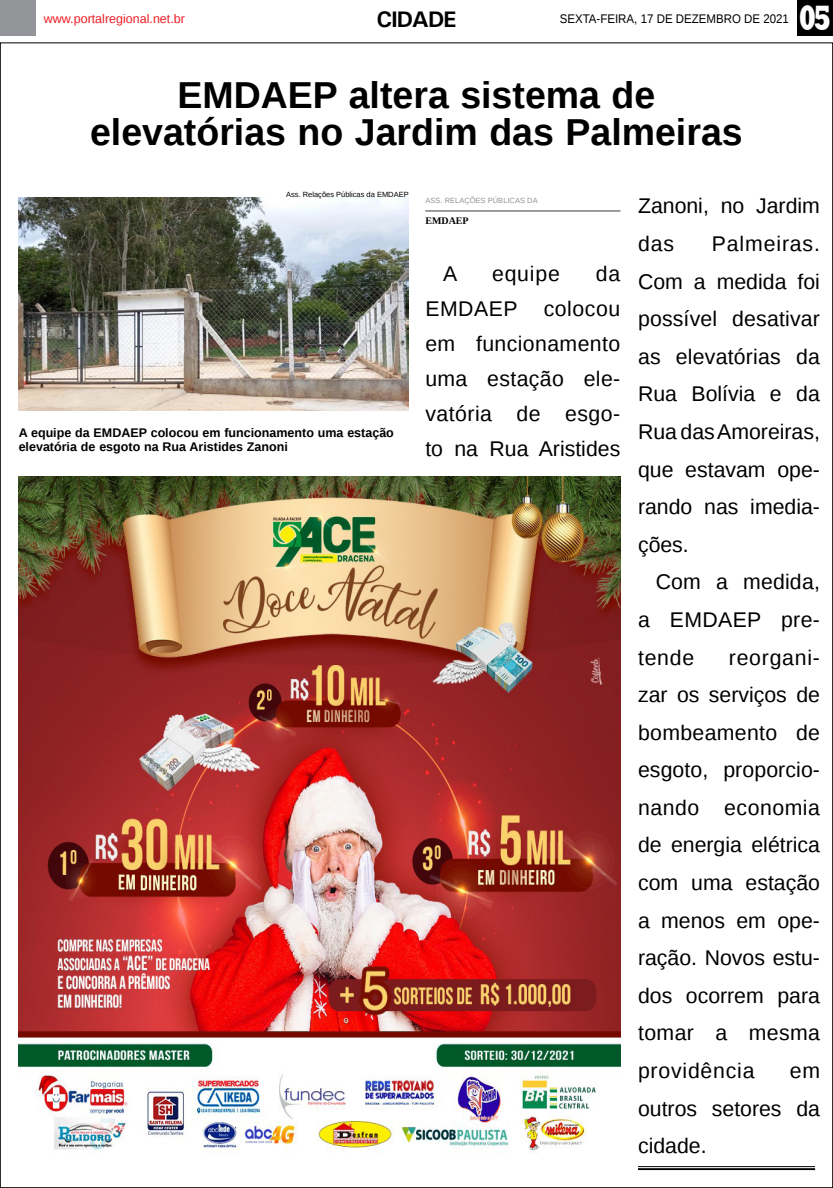
<style>
.page{position:relative;width:833px;height:1188px;background:#fff}
.page>*{position:absolute;margin:0;border:0;box-sizing:border-box;transform-origin:0 0}
.TÍTULO{font:700 37.5px "Liberation Sans";color:#000}
.t1{font:800 36.12px "Rockwell";color:#fff;scale:.7 1}
.TITULO_PG{font:700 22.5px "Univers";letter-spacing:-.04em;color:#000}
.MATÉRIA{font:21.25px/37.5px "Liberation Sans";color:#000;text-align:justify}
.LEGENDA{font:700 12.5px/13.8px "Liberation Sans";color:#000}
.DATA_PG{font:12.5px "Liberation Sans";color:#000;scale:.92 1}
.DATA_PG-2{font:12.5px "Liberation Sans";color:#ed1d24}
.CRÉDITO_NOME{font:700 10px "Liberation Serif";color:#000}
.CRÉDITO_FOTO{font:7.5px "Liberation Sans";color:#000}
.CRÉDITO_MATÉRIA{font:7.5px "Liberation Sans";color:#939598}
</style>
<div class="page">
<div style="left:0;top:0;width:35px;height:35px;background:#939598"></div>
<div style="left:797px;top:0;width:36px;height:35px;background:#000"></div>
<img style="left:19px;top:476px;width:601px;height:678px">
<hr style="left:638px;top:1165px;width:177px;height:1px;background:#000">
<hr style="left:638px;top:1167px;width:177px;height:2px;background:#000">
<img style="left:19px;top:198px;width:389px;height:213px">
<hr style="left:425px;top:210px;width:195px;height:2px;background:#939598">
<p class="DATA_PG-2" style="left:44px;top:12px;width:143px">www.portalregional.net.br</p>
<p class="TITULO_PG" style="left:377px;top:5px;width:81px">CIDADE</p>
<p class="DATA_PG" style="left:560px;top:12px;width:251px">SEXTA-FEIRA, 17 DE DEZEMBRO DE 2021</p>
<p class="t1" style="left:799px;top:-3px;width:48px">05</p>
<p class="TÍTULO" style="left:177px;top:69px;width:479px">EMDAEP altera sistema de</p>
<p class="TÍTULO" style="left:90px;top:107px;width:654px">elevatórias no Jardim das Palmeiras</p>
<p class="CRÉDITO_FOTO" style="left:286px;top:190px;width:124px">Ass. Relações Públicas da EMDAEP</p>
<p class="LEGENDA" style="left:19px;top:426px;width:377px">A equipe da EMDAEP colocou em funcionamento uma estação elevatória de esgoto na Rua Aristides Zanoni</p>
<p class="CRÉDITO_MATÉRIA" style="left:425px;top:196px;width:114px">ASS. RELAÇÕES PÚBLICAS DA</p>
<p class="CRÉDITO_NOME" style="left:425px;top:214px;width:45px">EMDAEP</p>
<p class="MATÉRIA" style="left:425px;top:257px;width:196px;line-height:34.9px;text-indent:170px">da EMDAEP colocou em funcionamento uma estação ele&shy;vatória de esgo&shy;to na Rua Aristides</p>
<p class="MATÉRIA" style="left:443px;top:256px;width:16px">A</p>
<p class="MATÉRIA" style="left:492px;top:256px;width:69px">equipe</p>
<p class="MATÉRIA" style="left:638px;top:188px;width:183px">Zanoni, no Jardim das</p>
<p class="MATÉRIA" style="left:638px;top:226px;width:183px;text-indent:74px">Palmeiras.<br>Com a medida foi possível desativar as elevatórias da Rua Bolívia e da Rua das Amoreiras, que estavam ope&shy;rando nas imedia&shy;ções.</p>
<p class="MATÉRIA" style="left:638px;top:564px;width:183px;text-indent:18px">Com a medida, a EMDAEP pre&shy;tende</p>
<p class="MATÉRIA" style="left:638px;top:639px;width:183px;text-indent:91px">reorgani&shy;zar os serviços de bombeamento de esgoto, proporcio&shy;nando economia de energia elétrica com uma estação a menos em ope&shy;ração. Novos estu&shy;dos ocorrem para tomar a mesma providência</p>
<p class="MATÉRIA" style="left:638px;top:1052px;width:183px;text-indent:152px">em outros setores da cidade.</p>
</div>
